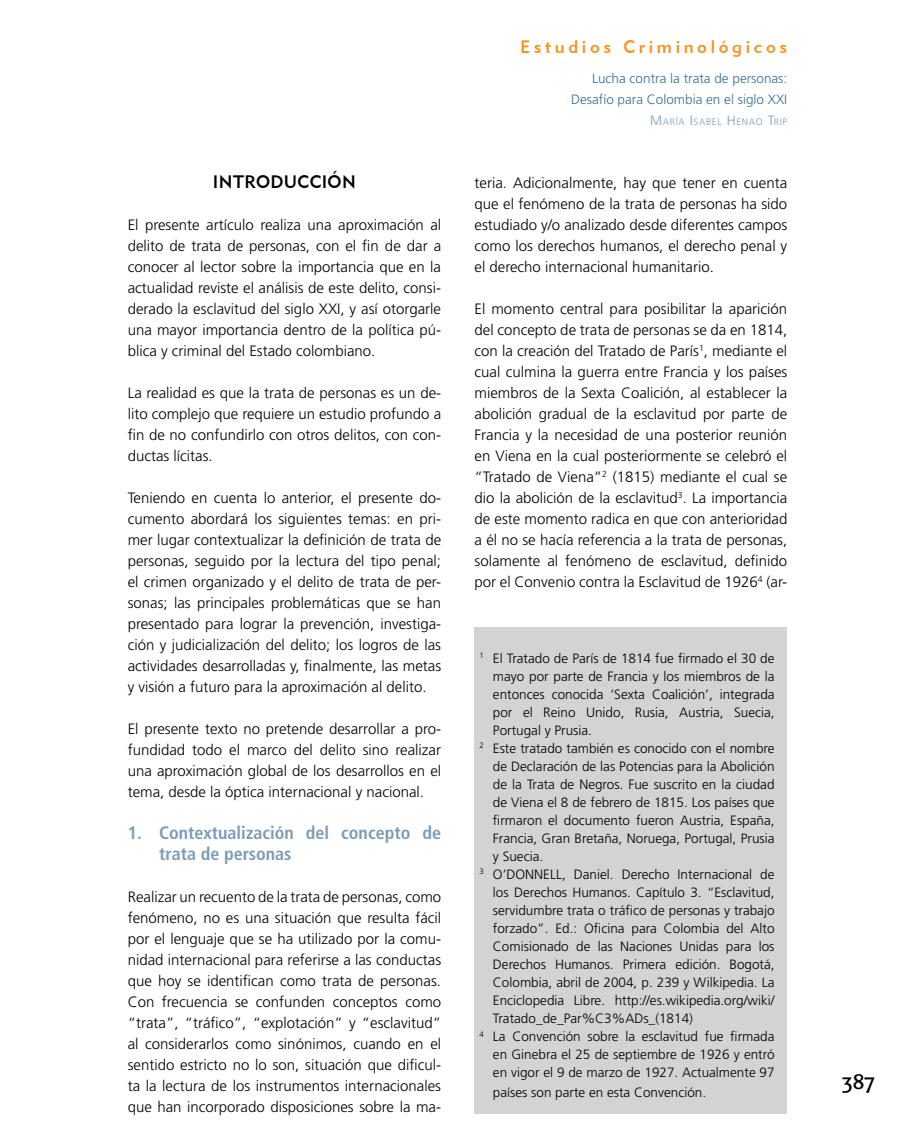
<style>
.page{position:relative;width:915px;height:1144px;background:#fff}
.page>*{position:absolute;margin:0;border:0;box-sizing:border-box;transform-origin:0 0}
.t1{font:21px "Formata Regular SC";color:#000}
.t2{font:700 condensed 18px/21px "Frutiger";color:#7c9cb7}
.t3{font:18px "Geometric 415 BT Medium A";letter-spacing:.2em;color:#f7931d}
.t4{font:18px "Geometric 415 BT Medium A";letter-spacing:.02em;color:#000}
.t5{font:300 15px/21px "Frutiger LT Std";color:#000;text-align:justify}
.t6{font:300 13.5px "Frutiger LT Std";color:#000}
.t7{font:300 13.5px/21px "Frutiger LT Std";color:#3a6e8f;text-align:right}
.t8{font:300 9.45px "Frutiger LT Std";letter-spacing:.07em;color:#7c9cb7}
.s1{font-size:13.5px}
</style>
<div class="page">
<div style="left:473px;top:628px;width:313px;height:486px;background:#d1d3d4"></div>
<p class="t4" style="left:213px;top:170px;width:144px">INTRODUCCIÓN</p>
<p class="t5" style="left:128px;top:214px;width:315px">El presente artículo realiza una aproximación al delito de trata de personas, con el fin de dar a conocer al lector sobre la importancia que en la actualidad reviste el análisis de este delito, consi&shy;derado la esclavitud del siglo XXI, y así otorgarle una mayor importancia dentro de la política pú&shy;blica y criminal del Estado colombiano.</p>
<p class="t5" style="left:128px;top:382px;width:315px">La realidad es que la trata de personas es un de&shy;lito complejo que requiere un estudio profundo a fin de no confundirlo con otros delitos, con con&shy;ductas lícitas.</p>
<p class="t5" style="left:128px;top:487px;width:315px">Teniendo en cuenta lo anterior, el presente do&shy;cumento abordará los siguientes temas: en pri&shy;mer lugar contextualizar la definición de trata de personas, seguido por la lectura del tipo penal; el crimen organizado y el delito de trata de per&shy;sonas; las principales problemáticas que se han presentado para lograr la prevención, investiga&shy;ción y judicialización del delito; los logros de las actividades desarrolladas y, finalmente, las metas y visión a futuro para la aproximación al delito.</p>
<p class="t5" style="left:128px;top:718px;width:315px">El presente texto no pretende desarrollar a pro&shy;fundidad todo el marco del delito sino realizar una aproximación global de los desarrollos en el tema, desde la óptica internacional y nacional.</p>
<p class="t2" style="left:159px;top:822px;width:283px;text-indent:-31px">1. Contextualización del concepto de trata de personas</p>
<p class="t5" style="left:128px;top:886px;width:315px">Realizar un recuento de la trata de personas, como fenómeno, no es una situación que resulta fácil por el lenguaje que se ha utilizado por la comu&shy;nidad internacional para referirse a las conductas que hoy se identifican como trata de personas.<br>Con frecuencia se confunden conceptos como “trata”, “tráfico”, “explotación” y “esclavitud” al considerarlos como sinónimos, cuando en el sentido estricto no lo son, situación que dificul&shy;ta la lectura de los instrumentos internacionales que han incorporado disposiciones sobre la ma-</p>
<p class="t3" style="left:520px;top:36px;width:269px">Estudios Criminológicos</p>
<p class="t7" style="left:571px;top:68px;width:218px">Lucha contra la trata de personas:<br>Desafío para Colombia en el siglo XXI</p>
<p class="t8" style="left:650px;top:116px;width:139px"><span class="s1">M</span>aría <span class="s1">I</span> sabel <span class="s1">H</span>enao <span class="s1">T</span>rip</p>
<p class="t5" style="left:474px;top:172px;width:314px">teria. Adicionalmente, hay que tener en cuenta que el fenómeno de la trata de personas ha sido estudiado y/o analizado desde diferentes campos como los derechos humanos, el derecho penal y el derecho internacional humanitario.</p>
<p class="t5" style="left:474px;top:298px;width:314px">El momento central para posibilitar la aparición del concepto de trata de personas se da en 1814, con la creación del Tratado de París<sup>1</sup>, mediante el cual culmina la guerra entre Francia y los países miembros de la Sexta Coalición, al establecer la abolición gradual de la esclavitud por parte de Francia y la necesidad de una posterior reunión en Viena en la cual posteriormente se celebró el “Tratado de Viena”<sup>2</sup> (1815) mediante el cual se dio la abolición de la esclavitud<sup>3</sup>. La importancia de este momento radica en que con anterioridad a él no se hacía referencia a la trata de personas, solamente al fenómeno de esclavitud, definido por el Convenio contra la Esclavitud de 1926<sup>4</sup> (ar-</p>
<p class="t6" style="left:479px;top:651px;width:296px"><sup>1</sup> El Tratado de París de 1814 fue firmado el 30 de</p>
<p class="t6" style="left:493px;top:669px;width:283px">mayo por parte de Francia y los miembros de la</p>
<p class="t6" style="left:493px;top:687px;width:283px">entonces conocida ‘Sexta Coalición’, integrada</p>
<p class="t6" style="left:493px;top:705px;width:283px">por el Reino Unido, Rusia, Austria, Suecia,</p>
<p class="t6" style="left:493px;top:723px;width:101px">Portugal y Prusia.</p>
<p class="t6" style="left:479px;top:741px;width:296px"><sup>2</sup> Este tratado también es conocido con el nombre</p>
<p class="t6" style="left:493px;top:759px;width:283px">de Declaración de las Potencias para la Abolición</p>
<p class="t6" style="left:493px;top:777px;width:283px">de la Trata de Negros. Fue suscrito en la ciudad</p>
<p class="t6" style="left:493px;top:795px;width:283px">de Viena el 8 de febrero de 1815. Los países que</p>
<p class="t6" style="left:493px;top:813px;width:283px">firmaron el documento fueron Austria, España,</p>
<p class="t6" style="left:493px;top:831px;width:283px">Francia, Gran Bretaña, Noruega, Portugal, Prusia</p>
<p class="t6" style="left:493px;top:849px;width:52px">y Suecia.</p>
<p class="t6" style="left:479px;top:867px;width:296px"><sup>3</sup> O’DONNELL, Daniel. Derecho Internacional de</p>
<p class="t6" style="left:493px;top:885px;width:283px">los Derechos Humanos. Capítulo 3. “Esclavitud,</p>
<p class="t6" style="left:493px;top:903px;width:283px">servidumbre trata o tráfico de personas y trabajo</p>
<p class="t6" style="left:493px;top:921px;width:283px">forzado”. Ed.: Oficina para Colombia del Alto</p>
<p class="t6" style="left:493px;top:939px;width:283px">Comisionado de las Naciones Unidas para los</p>
<p class="t6" style="left:493px;top:957px;width:283px">Derechos Humanos. Primera edición. Bogotá,</p>
<p class="t6" style="left:493px;top:975px;width:283px">Colombia, abril de 2004, p. 239 y Wilkipedia. La</p>
<p class="t6" style="left:493px;top:993px;width:283px">Enciclopedia Libre. http://es.wikipedia.org/wiki/</p>
<p class="t6" style="left:493px;top:1011px;width:201px">Tratado_de_Par%C3%ADs_(1814)</p>
<p class="t6" style="left:479px;top:1029px;width:296px"><sup>4</sup> La Convención sobre la esclavitud fue firmada</p>
<p class="t6" style="left:493px;top:1047px;width:283px">en Ginebra el 25 de septiembre de 1926 y entró</p>
<p class="t6" style="left:493px;top:1065px;width:283px">en vigor el 9 de marzo de 1927. Actualmente 97</p>
<p class="t6" style="left:493px;top:1084px;width:215px">países son parte en esta Convención.</p>
<h1 class="t1" style="left:842px;top:1069px;width:34px">387</h1>
</div>
